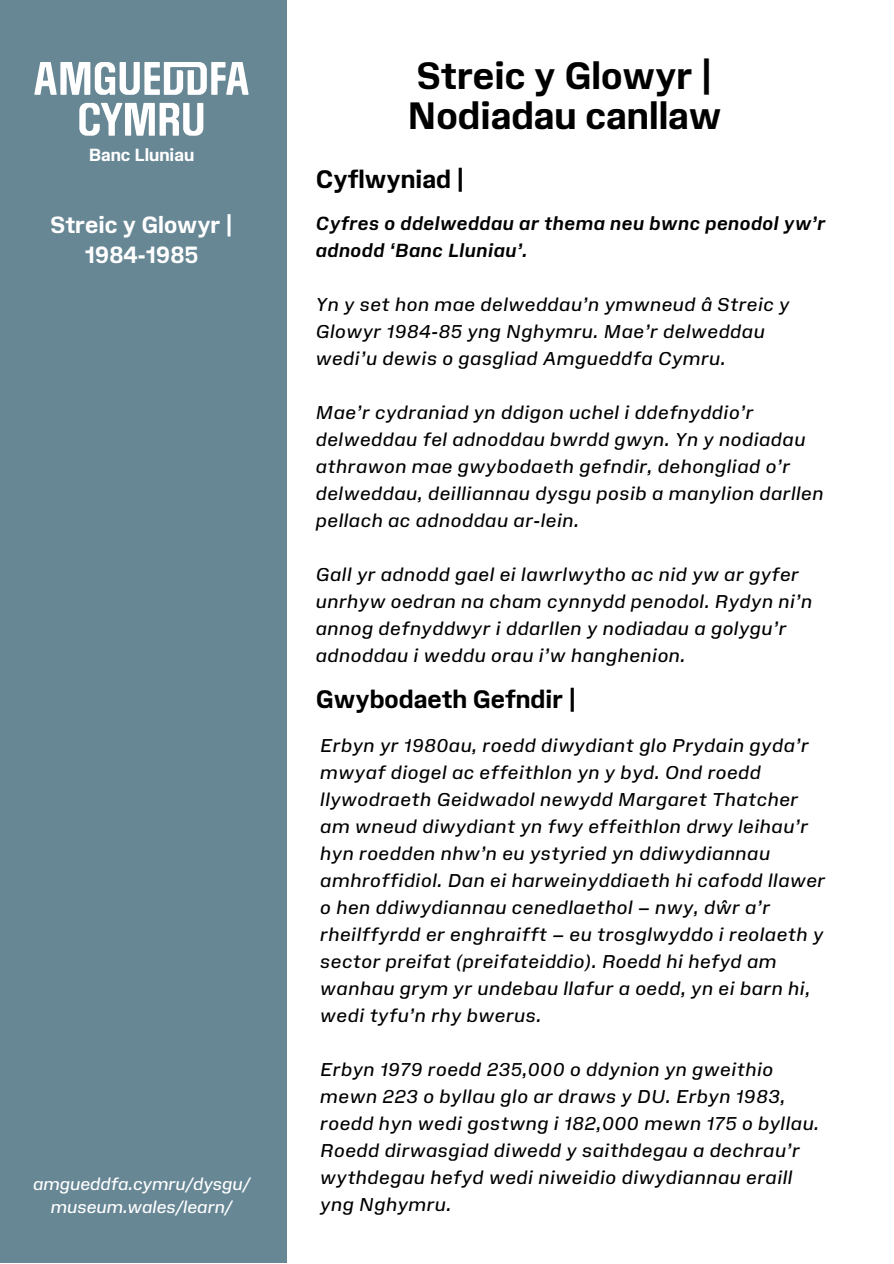
<style>
.page{position:relative;width:894px;height:1264px;background:#fff}
.page>*{position:absolute;margin:0;border:0;box-sizing:border-box;transform-origin:0 0}
.t1{font:700 36.15px/40.5px "Amgueddfa Body";color:#000}
.t2{font:700 24px "Amgueddfa Body";color:#000}
.t3{font:700 22.35px/30.3px "Amgueddfa Body";color:#fff;text-align:center}
.t4{font:italic 18px/27px "Amgueddfa Body";letter-spacing:.03em;color:#000}
.t5{font:italic 700 18px/27px "Amgueddfa Body";letter-spacing:.03em;color:#000}
.t6{font:italic 16.65px "Amgueddfa Body";color:#fff}
.t7{font:700 16.65px "Amgueddfa Body";color:#fff}
</style>
<div class="page">
<div style="left:0;top:0;width:286px;height:1262px;background:#678795"></div>
<svg style="left:34px;top:62px;width:214px;height:33px"></svg>
<svg style="left:79px;top:103px;width:124px;height:33px"></svg>
<p class="t7" style="left:89px;top:144px;width:107px">Banc Lluniau</p>
<h3 class="t3" style="left:51px;top:209px;width:183px">Streic y Glowyr |<br>1984-1985</h3>
<p class="t6" style="left:33px;top:1173px;width:218px">amgueddfa.cymru/dysgu/</p>
<h2 class="t6" style="left:51px;top:1196px;width:183px">museum.wales/learn/</h2>
<p class="t1" style="left:407px;top:55px;width:316px">Streic y Glowyr |<br>Nodiadau canllaw</p>
<h1 class="t2" style="left:316px;top:164px;width:150px">Cyflwyniad |</h1>
<h2 class="t5" style="left:316px;top:209px;width:510px">Cyfres o ddelweddau ar thema neu bwnc penodol yw’r adnodd ‘Banc Lluniau’.</h2>
<h3 class="t4" style="left:316px;top:290px;width:475px">Yn y set hon mae delweddau’n ymwneud â Streic y<br>Glowyr 1984-85 yng Nghymru. Mae’r delweddau wedi’u dewis o gasgliad Amgueddfa Cymru.</h3>
<p class="t4" style="left:316px;top:398px;width:509px">Mae’r cydraniad yn ddigon uchel i ddefnyddio’r delweddau fel adnoddau bwrdd gwyn. Yn y nodiadau athrawon mae gwybodaeth gefndir, dehongliad o’r delweddau, deilliannau dysgu posib a manylion darllen pellach ac adnoddau ar-lein.</p>
<p class="t4" style="left:316px;top:560px;width:497px">Gall yr adnodd gael ei lawrlwytho ac nid yw ar gyfer unrhyw oedran na cham cynnydd penodol. Rydyn ni’n annog defnyddwyr i ddarllen y nodiadau a golygu’r adnoddau i weddu orau i’w hanghenion.</p>
<p class="t2" style="left:316px;top:684px;width:261px">Gwybodaeth Gefndir |</p>
<h2 class="t4" style="left:320px;top:731px;width:506px">Erbyn yr 1980au, roedd diwydiant glo Prydain gyda’r mwyaf diogel ac effeithlon yn y byd. Ond roedd llywodraeth Geidwadol newydd Margaret Thatcher am wneud diwydiant yn fwy effeithlon drwy leihau’r hyn roedden nhw’n eu ystyried yn ddiwydiannau amhroffidiol. Dan ei harweinyddiaeth hi cafodd llawer o hen ddiwydiannau cenedlaethol – nwy, dŵr a’r rheilffyrdd er enghraifft – eu trosglwyddo i reolaeth y sector preifat (preifateiddio). Roedd hi hefyd am wanhau grym yr undebau llafur a oedd, yn ei barn hi, wedi tyfu’n rhy bwerus.</h2>
<p class="t4" style="left:320px;top:1055px;width:500px">Erbyn 1979 roedd 235,000 o ddynion yn gweithio mewn 223 o byllau glo ar draws y DU. Erbyn 1983, roedd hyn wedi gostwng i 182,000 mewn 175 o byllau.<br>Roedd dirwasgiad diwedd y saithdegau a dechrau’r wythdegau hefyd wedi niweidio diwydiannau eraill yng Nghymru.</p>
</div>
